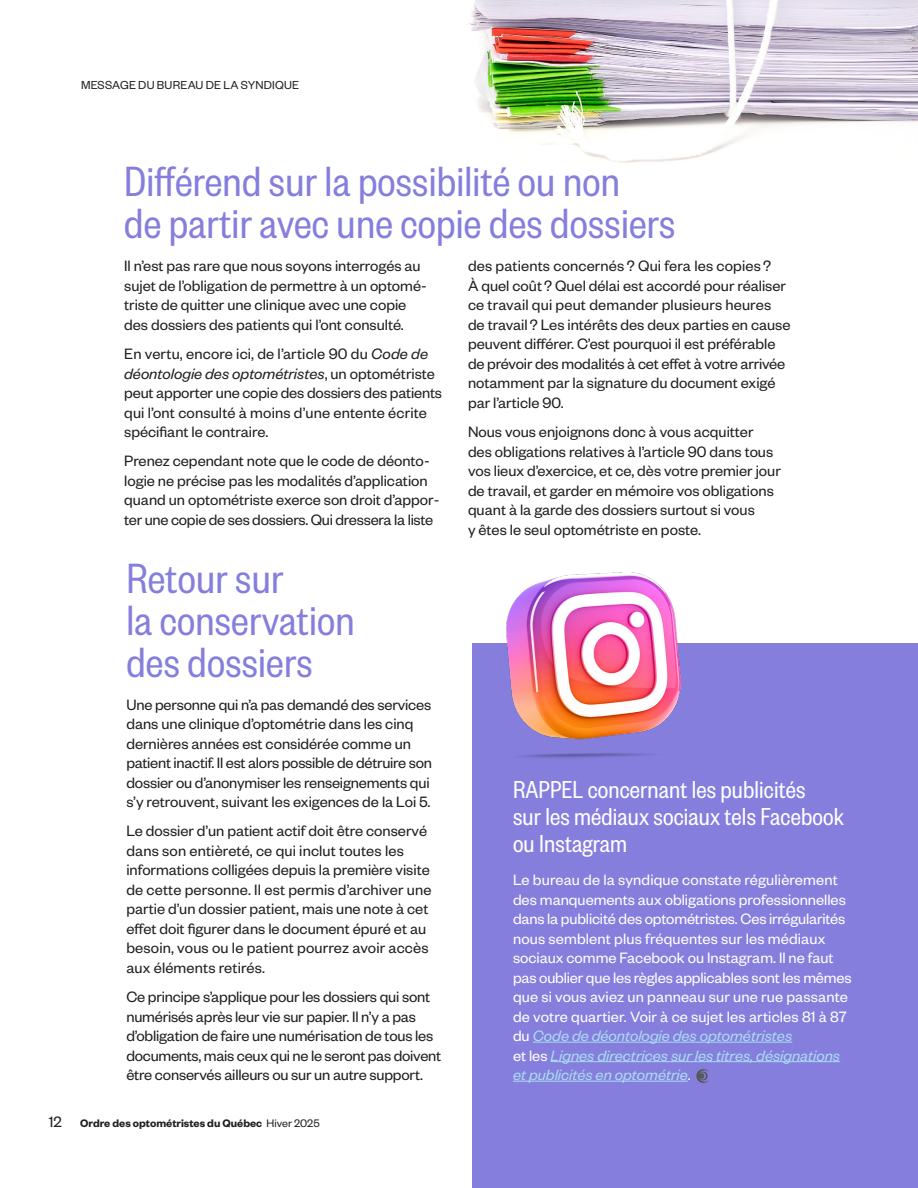
<style>
.page{position:relative;width:918px;height:1188px;background:#fff}
.page>*{position:absolute;margin:0;border:0;box-sizing:border-box;transform-origin:0 0}
.Titre_-_Petit{font:46.5px/42px "Founders Grotesk Cond";letter-spacing:.005em;color:#867edd}
.Titre_actualité{font:27px/27px "Founders Grotesk Cond";letter-spacing:.005em;color:#fff}
.Body_11_13{font:16.5px/19.5px "Founders Grotesk";color:#231f20}
.Body_11_13-2{font:16.5px/19.5px "Founders Grotesk";color:#fff}
.Titre_de_section{font:12.75px "Founders Grotesk";letter-spacing:.015em;color:#231f20}
.t1{font:600 12px "Founders Grotesk";color:#231f20}
.s1{font-style:italic}
.s2{font-weight:400;font-size:16.5px}
.s3{font-weight:400}
.s4{font-style:italic;color:#a9ddf1}
</style>
<div class="page">
<div style="left:472px;top:644px;width:446px;height:544px;background:#867edd"></div>
<img style="left:507px;top:572px;width:174px;height:186px">
<hr style="left:533px;top:1042px;width:259px;height:1px;background:#a9ddf1">
<hr style="left:551px;top:1061px;width:289px;height:1px;background:#a9ddf1">
<hr style="left:513px;top:1081px;width:175px;height:1px;background:#a9ddf1">
<svg style="left:696px;top:1069px;width:13px;height:14px"></svg>
<img style="left:469px;top:0;width:449px;height:163px">
<p class="Titre_de_section" style="left:81px;top:77px;width:220px">MESSAGE DU BUREAU DE LA SYNDIQUE</p>
<p class="Titre_-_Petit" style="left:124px;top:159px;width:553px">Différend sur la possibilité ou non<br>de partir avec une copie des dossiers</p>
<p class="Body_11_13" style="left:124px;top:256px;width:304px">Il n’est pas rare que nous soyons interrogés au sujet de l’obligation de permettre à un optomé&shy;triste de quitter une clinique avec une copie des dossiers des patients qui l’ont consulté.</p>
<p class="Body_11_13" style="left:124px;top:343px;width:319px">En vertu, encore ici, de l’article 90 du <span class="s1">Code de déontologie des optométristes</span>, un optométriste peut apporter une copie des dossiers des patients qui l’ont consulté à moins d’une entente écrite spécifiant le contraire.</p>
<p class="Body_11_13" style="left:124px;top:451px;width:317px">Prenez cependant note que le code de déonto&shy;logie ne précise pas les modalités d’application quand un optométriste exerce son droit d’appor&shy;ter une copie de ses dossiers. Qui dressera la liste</p>
<p class="Body_11_13" style="left:468px;top:256px;width:324px">des patients concernés ? Qui fera les copies ?<br>À quel coût ? Quel délai est accordé pour réaliser ce travail qui peut demander plusieurs heures de travail ? Les intérêts des deux parties en cause peuvent différer. C’est pourquoi il est préférable de prévoir des modalités à cet effet à votre arrivée notamment par la signature du document exigé par l’article 90.</p>
<p class="Body_11_13" style="left:468px;top:421px;width:314px">Nous vous enjoignons donc à vous acquitter des obligations relatives à l’article 90 dans tous vos lieux d’exercice, et ce, dès votre premier jour de travail, et garder en mémoire vos obligations quant à la garde des dossiers surtout si vous<br>y êtes le seul optométriste en poste.</p>
<p class="Titre_-_Petit" style="left:126px;top:555px;width:230px">Retour sur<br>la conservation des dossiers</p>
<p class="Body_11_13" style="left:126px;top:694px;width:307px">Une personne qui n’a pas demandé des services dans une clinique d’optométrie dans les cinq dernières années est considérée comme un patient inactif. Il est alors possible de détruire son dossier ou d’anonymiser les renseignements qui s’y retrouvent, suivant les exigences de la Loi 5.</p>
<p class="Body_11_13" style="left:126px;top:820px;width:307px">Le dossier d’un patient actif doit être conservé dans son entièreté, ce qui inclut toutes les informations colligées depuis la première visite de cette personne. Il est permis d’archiver une partie d’un dossier patient, mais une note à cet effet doit figurer dans le document épuré et au besoin, vous ou le patient pourrez avoir accès aux éléments retirés.</p>
<p class="Body_11_13" style="left:126px;top:986px;width:316px">Ce principe s’applique pour les dossiers qui sont numérisés après leur vie sur papier. Il n’y a pas d’obligation de faire une numérisation de tous les documents, mais ceux qui ne le seront pas doivent être conservés ailleurs ou sur un autre support.</p>
<p class="t1" style="left:49px;top:1115px;width:272px"><span class="s2">12</span> Ordre des optométristes du Québec <span class="s3">Hiver 2025</span></p>
<p class="Titre_actualité" style="left:513px;top:775px;width:332px">RAPPEL concernant les publicités<br>sur les médiaux sociaux tels Facebook ou Instagram</p>
<p class="Body_11_13-2" style="left:513px;top:869px;width:340px">Le bureau de la syndique constate régulièrement des manquements aux obligations professionnelles dans la publicité des optométristes. Ces irrégularités nous semblent plus fréquentes sur les médiaux sociaux comme Facebook ou Instagram. Il ne faut pas oublier que les règles applicables sont les mêmes que si vous aviez un panneau sur une rue passante de votre quartier. Voir à ce sujet les articles 81 à 87 du <span class="s4">Code de déontologie des optométristes<br></span>et les <span class="s4">Lignes directrices sur les titres, désignations et publicités en optométrie</span>.</p>
</div>
